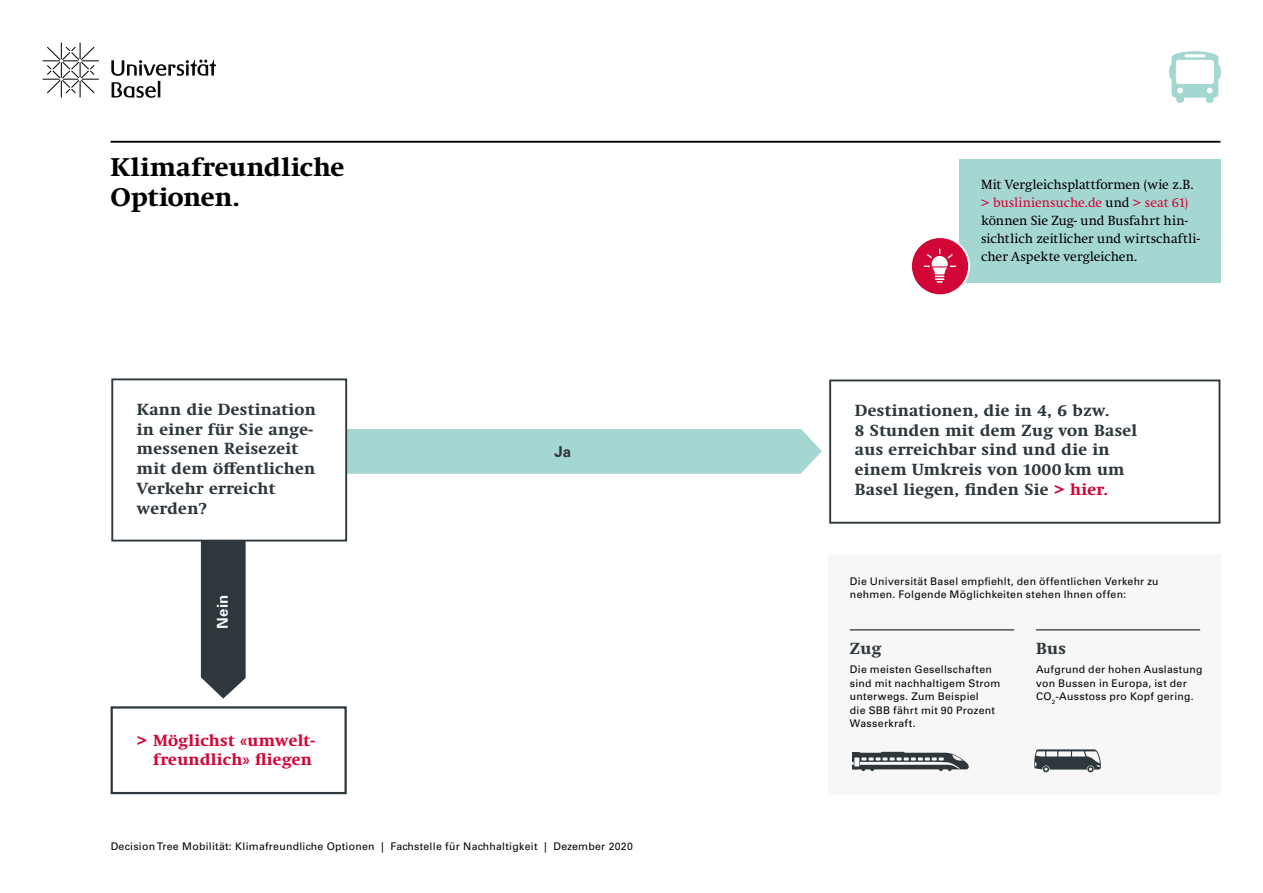
<style>
.page{position:relative;width:1263px;height:893px;background:#fff}
.page>*{position:absolute;margin:0;border:0;box-sizing:border-box;transform-origin:0 0}
.t1{font:700 26.25px/30px "Swift Neue LT Pro";letter-spacing:.015em;color:#000}
.t2{font:700 16.5px/19.8px "Swift Neue LT Pro";letter-spacing:.02em;color:#2d373c}
.t3{font:700 16.5px/19.8px "Swift Neue LT Pro";letter-spacing:.02em;color:#d20537;text-align:right}
.t4{font:700 15px "Univers LT";color:#f7f7f7}
.t5{font:700 15px "Univers LT";color:#2d373c}
.t6{font:13.5px/18px "Swift Neue LT Pro";letter-spacing:.005em;color:#000}
.t7{font:10.5px/13.5px "Univers LT Std";letter-spacing:.025em;color:#000}
.s1{color:#d20537}
</style>
<div class="page">
<div style="left:959px;top:159px;width:261px;height:124px;background:#a5d7d2"></div>
<svg style="left:111px;top:60px;width:105px;height:38px"></svg>
<svg style="left:43px;top:43px;width:56px;height:54px"></svg>
<hr style="left:111px;top:141px;width:1109px;height:2px;background:#000">
<svg style="left:201px;top:541px;width:45px;height:158px"></svg>
<div style="left:347px;top:429px;width:475px;height:45px;background:#a5d7d2"></div>
<div style="left:111px;top:378px;width:236px;height:163px;border:2px solid #2d373c"></div>
<div style="left:829px;top:379px;width:391px;height:145px;border:2px solid #2d373c"></div>
<div style="left:828px;top:554px;width:392px;height:240px;background:#f7f7f7"></div>
<svg style="left:852px;top:752px;width:117px;height:19px"></svg>
<svg style="left:1034px;top:749px;width:67px;height:23px"></svg>
<hr style="left:850px;top:629px;width:164px;height:1px;background:#000">
<hr style="left:1036px;top:629px;width:164px;height:1px;background:#000">
<svg style="left:1169px;top:51px;width:52px;height:52px"></svg>
<div style="left:111px;top:706px;width:236px;height:88px;border:2px solid #2d373c"></div>
<div style="left:911px;top:237px;width:58px;height:58px;background:#d20537;border-radius:50%"></div>
<div style="left:910px;top:236px;width:60px;height:60px;border:2px solid #fff;border-radius:50%"></div>
<svg style="left:923px;top:248px;width:34px;height:35px"></svg>
<h1 class="t1" style="left:111px;top:152px;width:235px">Klimafreundliche<br>Optionen.</h1>
<p class="t6" style="left:981px;top:175px;width:220px">Mit Vergleichsplattformen (wie z.B. <span class="s1">&gt; busliniensuche.de</span> und <span class="s1">&gt; seat 61) </span>können Sie Zug- und Busfahrt hin&shy;sichtlich zeitlicher und wirtschaftli&shy;cher Aspekte vergleichen.</p>
<h2 class="t2" style="left:137px;top:399px;width:180px">Kann die Destination in einer für Sie ange&shy;messenen Reisezeit mit dem öffentlichen<br>Verkehr erreicht werden?</h2>
<h2 class="t2" style="left:855px;top:400px;width:284px">Destinationen, die in 4, 6 bzw.<br>8 Stunden mit dem Zug von Basel aus erreichbar sind und die in einem Umkreis von 1000 km um<br>Basel liegen, finden Sie <span class="s1">&gt; hier.</span></h2>
<h3 class="t5" style="left:554px;top:443px;width:18px">Ja</h3>
<h3 class="t4" style="left:214px;top:629px;width:36px;rotate:-90deg">Nein</h3>
<h2 class="t3" style="left:137px;top:730px;width:180px">&gt; Möglichst «umwelt&shy;freundlich» fliegen</h2>
<p class="t7" style="left:111px;top:840px;width:524px">Decision Tree Mobilität: Klimafreundliche Optionen | Fachstelle für Nachhaltigkeit | Dezember 2020</p>
<p class="t7" style="left:850px;top:574px;width:310px">Die Universität Basel empfiehlt, den öffentlichen Verkehr zu nehmen. Folgende Möglichkeiten stehen Ihnen offen:</p>
<h2 class="t2" style="left:850px;top:638px;width:33px">Zug</h2>
<p class="t7" style="left:850px;top:663px;width:152px">Die meisten Gesellschaften sind mit nachhaltigem Strom unterwegs. Zum Beispiel<br>die SBB fährt mit 90 Prozent<br>Wasserkraft.</p>
<h2 class="t2" style="left:1036px;top:638px;width:31px">Bus</h2>
<p class="t7" style="left:1036px;top:663px;width:168px">Aufgrund der hohen Auslastung von Bussen in Europa, ist der<br>CO<sub>2</sub>-Ausstoss pro Kopf gering.</p>
</div>
